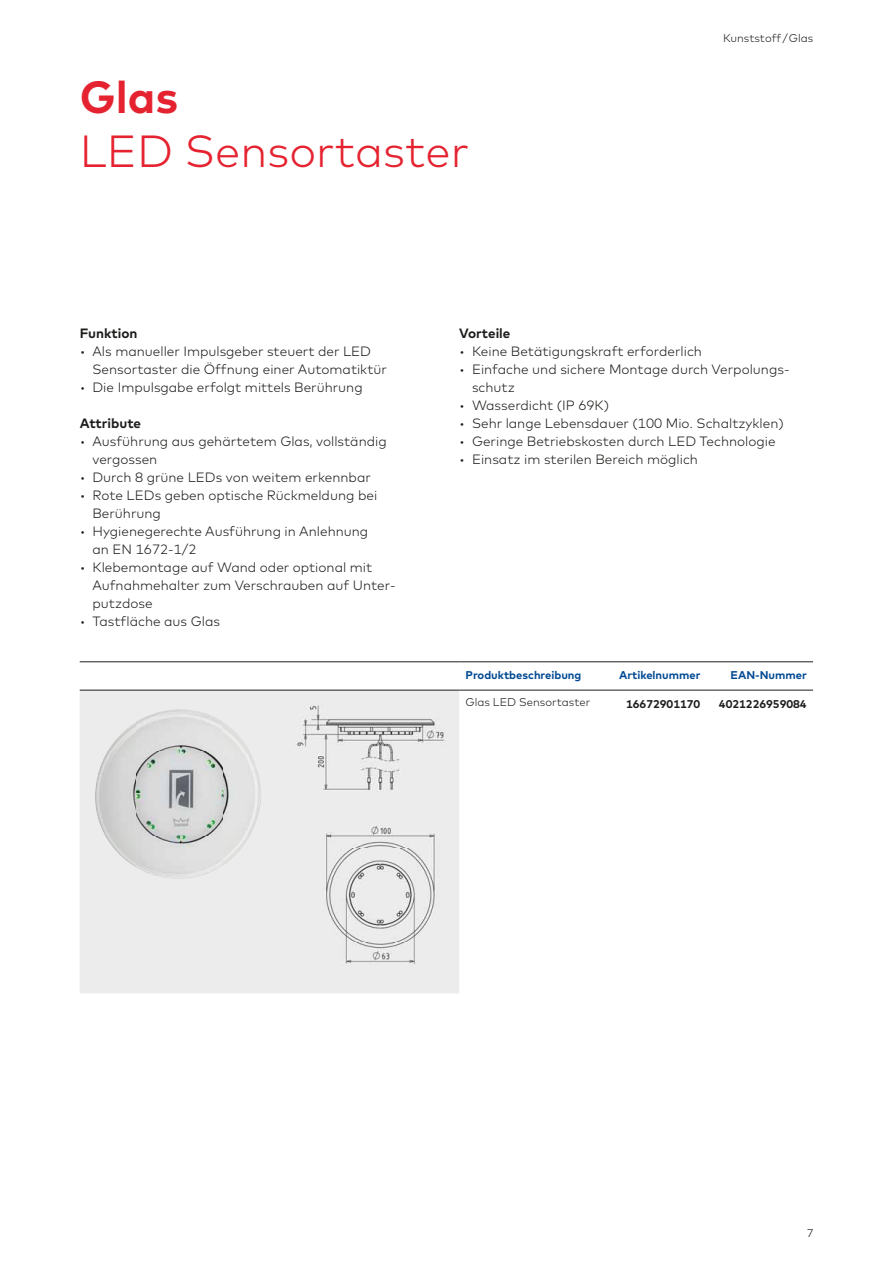
<style>
.page{position:relative;width:893px;height:1263px;background:#fff}
.page>*{position:absolute;margin:0;border:0;box-sizing:border-box;transform-origin:0 0}
.t1{font:300 45px "Mark Pro";color:#e52330}
.t2{font:700 45px "Mark Pro";color:#e52330}
.t3{font:300 13.5px/18px "Mark Pro";color:#1d1d1b}
.t4{font:700 13.5px "Mark Pro";color:#1d1d1b}
.t5{font:700 11.25px "Mark Pro";color:#004993}
.t6{font:300 11.25px "Mark Pro";color:#1d1d1b}
.t7{font:700 11.25px "Mark Pro";color:#1d1d1b}
</style>
<div class="page">
<div style="left:80px;top:691px;width:379px;height:302px;background:#ececec"></div>
<hr style="left:80px;top:661px;width:379px;height:1px;background:#1d1d1b">
<hr style="left:80px;top:690px;width:379px;height:1px;background:#1d1d1b">
<hr style="left:459px;top:661px;width:354px;height:1px;background:#1d1d1b">
<hr style="left:459px;top:690px;width:354px;height:1px;background:#1d1d1b">
<img style="left:106px;top:720px;width:30px;height:31px">
<img style="left:136px;top:709px;width:88px;height:42px">
<img style="left:224px;top:721px;width:28px;height:30px">
<img style="left:93px;top:751px;width:170px;height:85px">
<img style="left:104px;top:836px;width:32px;height:33px">
<img style="left:136px;top:836px;width:88px;height:43px">
<img style="left:224px;top:836px;width:27px;height:30px">
<img style="left:295px;top:700px;width:151px;height:102px">
<div style="left:295px;top:802px;width:151px;height:187px;background:#ececec"></div>
<h1 class="t2" style="left:80px;top:80px;width:100px">Glas</h1>
<h1 class="t1" style="left:80px;top:134px;width:391px">LED Sensortaster</h1>
<p class="t6" style="left:723px;top:34px;width:92px">Kunststoff / Glas</p>
<p class="t4" style="left:80px;top:328px;width:59px">Funktion</p>
<p class="t3" style="left:92px;top:343px;width:296px;text-indent:-13px">• Als manueller Impulsgeber steuert der LED<br>Sensortaster die Öffnung einer Automatiktür</p>
<p class="t3" style="left:80px;top:379px;width:284px">• Die Impulsgabe erfolgt mittels Berührung</p>
<p class="t4" style="left:80px;top:418px;width:63px">Attribute</p>
<p class="t3" style="left:92px;top:433px;width:296px;text-indent:-13px">• Ausführung aus gehärtetem Glas, vollständig vergossen</p>
<p class="t3" style="left:80px;top:469px;width:293px">• Durch 8 grüne LEDs von weitem erkennbar</p>
<p class="t3" style="left:92px;top:487px;width:286px;text-indent:-13px">• Rote LEDs geben optische Rückmeldung bei<br>Berührung</p>
<p class="t3" style="left:92px;top:523px;width:277px;text-indent:-13px">• Hygienegerechte Aus führung in Anlehnung an EN 1672-1/2</p>
<p class="t3" style="left:92px;top:559px;width:305px;text-indent:-13px">• Klebemontage auf Wand oder optional mit<br>Auf nahmehalter zum Verschrauben auf Unter&shy;putzdose</p>
<p class="t3" style="left:80px;top:613px;width:142px">• Tastfläche aus Glas</p>
<p class="t4" style="left:459px;top:328px;width:53px">Vorteile</p>
<p class="t3" style="left:459px;top:343px;width:244px">• Keine Betätigungskraft erforderlich</p>
<p class="t3" style="left:472px;top:361px;width:319px;text-indent:-13px">• Einfache und sichere Montage durch V erpolungs&shy;schutz</p>
<p class="t3" style="left:459px;top:397px;width:151px">• Wasserdicht (IP 69K)</p>
<p class="t3" style="left:459px;top:415px;width:326px">• Sehr lange Lebensdauer (100 Mio. Schaltzyklen)</p>
<p class="t3" style="left:459px;top:433px;width:318px">• Geringe Betriebskosten durch LED Technologie</p>
<p class="t3" style="left:459px;top:451px;width:240px">• Einsatz im sterilen Bereich möglich</p>
<p class="t5" style="left:466px;top:671px;width:117px">Produktbeschreibung</p>
<p class="t5" style="left:619px;top:671px;width:83px">Artikelnummer</p>
<p class="t5" style="left:731px;top:671px;width:78px">EAN-Nummer</p>
<p class="t6" style="left:466px;top:698px;width:126px">Glas LED Sensortaster</p>
<p class="t7" style="left:626px;top:700px;width:76px">16672901170</p>
<p class="t7" style="left:719px;top:700px;width:89px">4021226959084</p>
<p class="t6" style="left:807px;top:1229px;width:8px">7</p>
</div>
